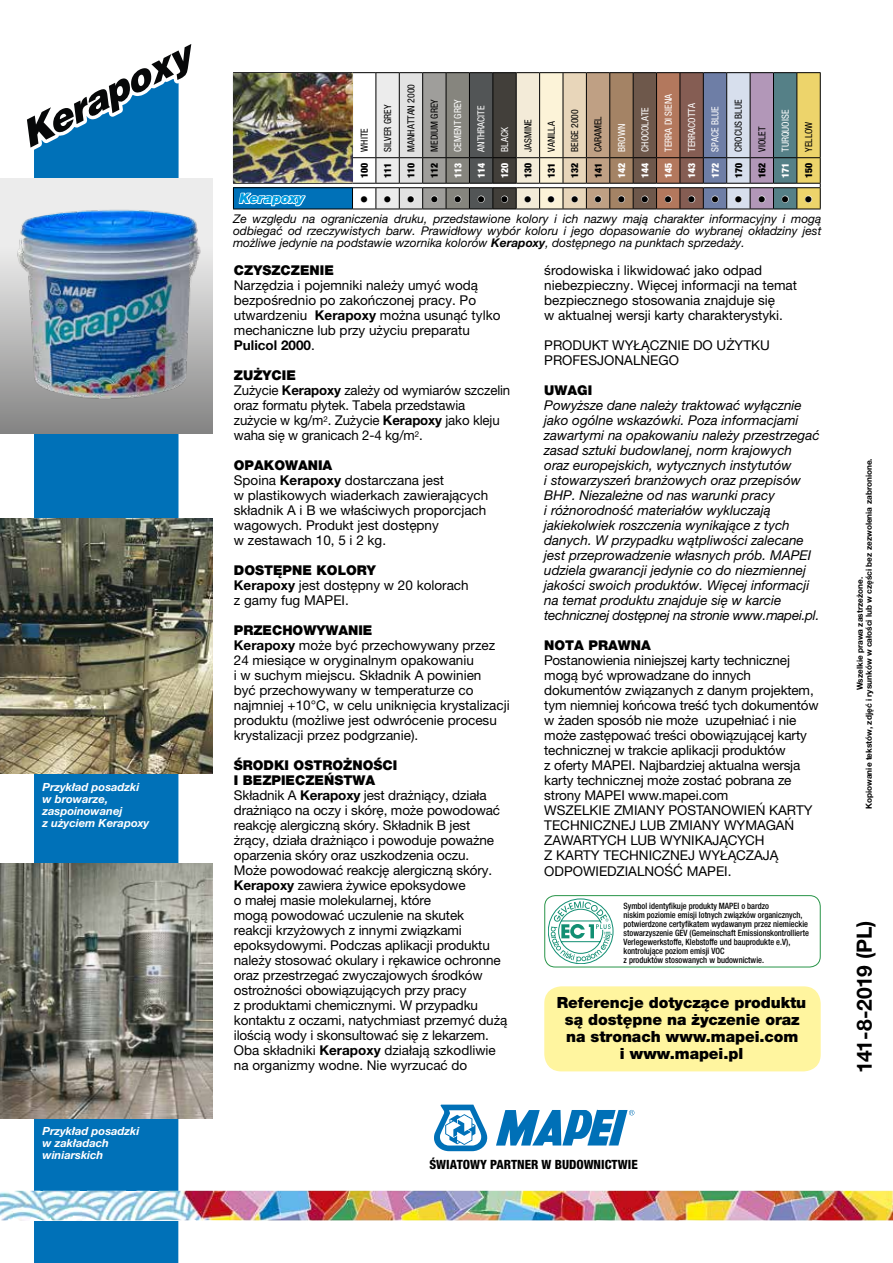
<style>
.page{position:relative;width:893px;height:1263px;background:#fff}
.page>*{position:absolute;margin:0;border:0;box-sizing:border-box;transform-origin:0 0}
.t1{font:700 21px "Helvetica Neue LTW1 G";letter-spacing:-.025em;color:#000}
.t2{font:900 15.45px/17.2px "Helvetica Neue LTW1 G";letter-spacing:-.005em;color:#000;text-align:center}
.t3{font:15px "Lucida Grande";color:#000}
.t4{font:13.5px/15px "Helvetica Neue LTW1 G";letter-spacing:-.01em;color:#000}
.t5{font:italic 13.5px/15px "Helvetica Neue LTW1 G";color:#000}
.t6{font:900 13.5px "Helvetica Neue LTW1 G";color:#000}
.t7{font:italic 900 13.5px "Helvetica Neue LTW1 G";color:#009de0}
.t8{font:800 condensed 12.75px "Helvetica Neue LTW1 G";color:#000}
.t9{font:italic 12px/12px "Helvetica Neue LTW1 G";color:#000;text-align:justify}
.t10{font:italic 700 11.25px/12px "Helvetica Neue LTW1 G";color:#fff}
.t11{font:condensed 9.75px "Helvetica Neue LTW1 G";color:#000}
.t12{font:condensed 9.75px "Helvetica Neue LTW1 G";color:#fff}
.t13{font:900 condensed 9.75px "Helvetica Neue LTW1 G";color:#000}
.t14{font:900 condensed 9.75px "Helvetica Neue LTW1 G";color:#fff}
.t15{font:500 condensed 8.7px/9px "Helvetica Neue LTW1 G";color:#000;scale:.96 1}
.t16{font:700 8.25px/9px "Helvetica Neue LTW1 G";color:#000;text-align:center}
.s1{font-weight:700}
.s2{font-weight:900}
</style>
<div class="page">
<div style="left:34px;top:151px;width:145px;height:1112px;background:#0071b8"></div>
<img style="left:0;top:1191px;width:893px;height:29px">
<svg style="left:548px;top:899px;width:65px;height:65px"></svg>
<div style="left:544px;top:895px;width:277px;height:72px;border:1px solid #289448;border-radius:11px"></div>
<div style="left:544px;top:986px;width:277px;height:85px;background:#fff59f;border-radius:17px"></div>
<svg style="left:434px;top:1104px;width:200px;height:47px"></svg>
<img style="left:0;top:863px;width:213px;height:255px">
<img style="left:0;top:519px;width:213px;height:255px">
<img style="left:0;top:179px;width:213px;height:255px">
<div style="left:233px;top:188px;width:119px;height:21px;background:#0071b8"></div>
<hr style="left:233px;top:72px;width:119px;height:1px;background:#000">
<hr style="left:233px;top:73px;width:1px;height:85px;background:#000">
<hr style="left:233px;top:183px;width:119px;height:1px;background:#000">
<hr style="left:233px;top:187px;width:119px;height:1px;background:#000">
<hr style="left:233px;top:209px;width:119px;height:1px;background:#000">
<img style="left:234px;top:73px;width:118px;height:110px">
<img style="left:233px;top:158px;width:74px;height:52px">
<svg style="left:352px;top:72px;width:469px;height:138px;background:#a39a91"></svg>
<svg style="left:27px;top:44px;width:165px;height:107px"></svg>
<p class="t10" style="left:43px;top:780px;width:108px">Przykład posadzki w browarze, zaspoinowanej<br>z użyciem Kerapoxy</p>
<p class="t10" style="left:43px;top:1125px;width:98px">Przykład posadzki w zakładach winiarskich</p>
<p class="t11" style="left:358px;top:152px;width:25px;rotate:-90deg">WHITE</p>
<p class="t11" style="left:382px;top:152px;width:48px;rotate:-90deg">SILVER GREY</p>
<p class="t11" style="left:405px;top:152px;width:69px;rotate:-90deg">MANHATTAN 2000</p>
<p class="t11" style="left:429px;top:152px;width:54px;rotate:-90deg">MEDIUM GREY</p>
<p class="t12" style="left:452px;top:152px;width:54px;rotate:-90deg">CEMENT GREY</p>
<p class="t12" style="left:475px;top:152px;width:48px;rotate:-90deg">ANTHRACITE</p>
<p class="t12" style="left:499px;top:152px;width:26px;rotate:-90deg">BLACK</p>
<p class="t11" style="left:522px;top:152px;width:34px;rotate:-90deg">JASMINE</p>
<p class="t11" style="left:546px;top:152px;width:32px;rotate:-90deg">VANILLA</p>
<p class="t11" style="left:569px;top:152px;width:44px;rotate:-90deg">BEIGE 2000</p>
<p class="t11" style="left:592px;top:152px;width:37px;rotate:-90deg">CARAMEL</p>
<p class="t12" style="left:616px;top:152px;width:30px;rotate:-90deg">BROWN</p>
<p class="t12" style="left:639px;top:152px;width:46px;rotate:-90deg">CHOCOLATE</p>
<p class="t12" style="left:663px;top:152px;width:59px;rotate:-90deg">TERRA DI SIENA</p>
<p class="t12" style="left:686px;top:152px;width:50px;rotate:-90deg">TERRACOTTA</p>
<p class="t12" style="left:709px;top:152px;width:47px;rotate:-90deg">SPACE BLUE</p>
<p class="t11" style="left:733px;top:152px;width:53px;rotate:-90deg">CROCUS BLUE</p>
<p class="t11" style="left:756px;top:152px;width:27px;rotate:-90deg">VIOLET</p>
<p class="t12" style="left:779px;top:152px;width:43px;rotate:-90deg">TURQUOISE</p>
<p class="t11" style="left:803px;top:152px;width:32px;rotate:-90deg">YELLOW</p>
<p class="t13" style="left:358px;top:178px;width:17px;rotate:-90deg">100</p>
<p class="t13" style="left:382px;top:178px;width:17px;rotate:-90deg">111</p>
<p class="t13" style="left:405px;top:178px;width:17px;rotate:-90deg">110</p>
<p class="t13" style="left:429px;top:178px;width:17px;rotate:-90deg">112</p>
<p class="t14" style="left:452px;top:178px;width:17px;rotate:-90deg">113</p>
<p class="t14" style="left:475px;top:178px;width:17px;rotate:-90deg">114</p>
<p class="t14" style="left:499px;top:178px;width:17px;rotate:-90deg">120</p>
<p class="t13" style="left:522px;top:178px;width:17px;rotate:-90deg">130</p>
<p class="t13" style="left:546px;top:178px;width:17px;rotate:-90deg">131</p>
<p class="t13" style="left:569px;top:178px;width:17px;rotate:-90deg">132</p>
<p class="t13" style="left:592px;top:178px;width:17px;rotate:-90deg">141</p>
<p class="t14" style="left:616px;top:178px;width:17px;rotate:-90deg">142</p>
<p class="t14" style="left:639px;top:178px;width:17px;rotate:-90deg">144</p>
<p class="t14" style="left:663px;top:178px;width:17px;rotate:-90deg">145</p>
<p class="t14" style="left:686px;top:178px;width:17px;rotate:-90deg">143</p>
<p class="t14" style="left:709px;top:178px;width:17px;rotate:-90deg">172</p>
<p class="t13" style="left:733px;top:178px;width:17px;rotate:-90deg">170</p>
<p class="t13" style="left:756px;top:178px;width:17px;rotate:-90deg">162</p>
<p class="t14" style="left:779px;top:178px;width:17px;rotate:-90deg">171</p>
<p class="t13" style="left:803px;top:178px;width:17px;rotate:-90deg">150</p>
<p class="t7" style="left:239px;top:190px;width:66px">Kerapoxy</p>
<p class="t3" style="left:360px;top:190px;width:455px">●●●●●●●●●●●●●●●●●●●●</p>
<p class="t9" style="left:233px;top:212px;width:590px">Ze względu na ograniczenia druku, przedstawione kolory i ich nazwy mają charakter informacyjny i mogą odbiegać od rzeczywistych barw. Prawidłowy wybór koloru i jego dopasowanie do wybranej okładziny jest możliwe jedynie na podstawie wzornika kolorów <span class="s1">Kerapoxy</span>, dostępnego na punktach sprzedaży.</p>
<p class="t6" style="left:234px;top:262px;width:101px">CZYSZCZENIE</p>
<p class="t4" style="left:234px;top:278px;width:268px">Narzędzia i pojemniki należy umyć wodą bezpośrednio po zakończonej pracy. Po utwardzeniu <span class="s1">Kerapoxy</span> można usunąć tylko mechaniczne lub przy użyciu preparatu <span class="s1">Pulicol 2000</span>.</p>
<p class="t4" style="left:234px;top:368px;width:278px"><span class="s2">ZUŻYCIE<br></span>Zużycie <span class="s1">Kerapoxy</span> zależy od wymiarów szczelin oraz formatu płytek. Tabela przedstawia zużycie w kg/m<sup>2</sup>. Zużycie <span class="s1">Kerapoxy</span> jako kleju waha się w granicach 2-4 kg/m<sup>2</sup>.</p>
<p class="t4" style="left:234px;top:458px;width:256px"><span class="s2">OPAKOWANIA<br></span>Spoina <span class="s1">Kerapoxy</span> dostarczana jest<br>w plastikowych wiaderkach zawierających składnik A i B we właściwych proporcjach wagowych. Produkt jest dostępny<br>w zestawach 10, 5 i 2 kg.</p>
<p class="t4" style="left:234px;top:563px;width:236px"><span class="s2">DOSTĘPNE KOLORY<br></span><span class="s1">Kerapoxy</span> jest dostępny w 20 kolorach z gamy fug MAPEI.</p>
<p class="t4" style="left:234px;top:623px;width:277px"><span class="s2">PRZECHOWYWANIE<br></span><span class="s1">Kerapoxy</span> może być przechowywany przez 24 miesiące w oryginalnym opakowaniu<br>i w suchym miejscu. Składnik A powinien<br>być przechowywany w temperaturze co najmniej +10°C, w celu uniknięcia krystalizacji produktu (możliwe jest odwrócenie procesu krystalizacji przez podgrzanie).</p>
<p class="t4" style="left:234px;top:758px;width:275px"><span class="s2">ŚRODKI OSTROŻNOŚCI<br>I BEZPIECZEŃSTWA<br></span>Składnik A <span class="s1">Kerapoxy</span> jest drażniący, działa drażniąco na oczy i skórę, może powodować reakcję alergiczną skóry. Składnik B jest żrący, działa drażniąco i powoduje poważne oparzenia skóry oraz uszkodzenia oczu.<br>Może powodować reakcję alergiczną skóry.<br><span class="s1">Kerapoxy</span> zawiera żywice epoksydowe<br>o małej masie molekularnej, które<br>mogą powodować uczulenie na skutek<br>reakcji krzyżowych z innymi związkami epoksydowymi. Podczas aplikacji produktu należy stosować okulary i rękawice ochronne oraz przestrzegać zwyczajowych środków ostrożności obowiązujących przy pracy<br>z produktami chemicznymi. W przypadku kontaktu z oczami, natychmiast przemyć dużą ilością wody i skonsultować się z lekarzem.<br>Oba składniki <span class="s1">Kerapoxy</span> działają szkodliwie na organizmy wodne. Nie wyrzucać do</p>
<p class="t4" style="left:544px;top:263px;width:254px">środowiska i likwidować jako odpad niebezpieczny. Więcej informacji na temat bezpiecznego stosowania znajduje się<br>w aktualnej wersji karty charakterystyki.</p>
<p class="t4" style="left:544px;top:337px;width:227px">PRODUKT WYŁĄCZNIE DO UŻYTKU<br>PROFESJONALNEGO</p>
<p class="t6" style="left:544px;top:382px;width:49px">UWAGI</p>
<p class="t5" style="left:544px;top:397px;width:277px">Powyższe dane należy traktować wyłącznie jako ogólne wskazówki. Poza informacjami zawartymi na opakowaniu należy przestrzegać zasad sztuki budowlanej, norm krajowych oraz europejskich, wytycznych instytutów<br>i stowarzyszeń branżowych oraz przepisów BHP. Niezależne od nas warunki pracy<br>i różnorodność materiałów wykluczają jakiekolwiek roszczenia wynikające z tych danych. W przypadku wątpliwości zalecane jest przeprowadzenie własnych prób. MAPEI udziela gwarancji jedynie co do niezmiennej jakości swoich produktów. Więcej informacji na temat produktu znajduje się w karcie technicznej dostępnej na stronie www.mapei.pl.</p>
<p class="t6" style="left:544px;top:637px;width:108px">NOTA PRAWNA</p>
<p class="t4" style="left:544px;top:652px;width:276px">Postanowienia niniejszej karty technicznej mogą być wprowadzane do innych dokumentów związanych z danym projektem, tym niemniej końcowa treść tych dokumentów w żaden sposób nie może uzupełniać i nie może zastępować treści obowiązującej karty technicznej w trakcie aplikacji produktów<br>z oferty MAPEI. Najbardziej aktualna wersja karty technicznej może zostać pobrana ze strony MAPEI www.mapei.com<br>WSZELKIE ZMIANY POSTANOWIEŃ KARTY TECHNICZNEJ LUB ZMIANY WYMAGAŃ ZAWARTYCH LUB WYNIKAJĄCYCH<br>Z KARTY TECHNICZNEJ WYŁĄCZAJĄ ODPOWIEDZIALNOŚĆ MAPEI.</p>
<p class="t15" style="left:624px;top:901px;width:195px">Symbol identyfikuje produkty MAPEI o bardzo<br>niskim poziomie emisji lotnych związków organicznych, potwierdzone certyfikatem wydawanym przez niemieckie stowarzyszenie GEV (Gemeinschaft Emissionskontrollierte Verlegewerkstoffe, Klebstoffe und bauprodukte e.V), kontrolujące poziom emisji VOC<br>z produktów stosowanych w budownictwie.</p>
<p class="t2" style="left:557px;top:993px;width:251px">Referencje dotyczące produktu są dostępne na życzenie oraz na stronach www.mapei.com<br>i www.mapei.pl</p>
<p class="t8" style="left:429px;top:1157px;width:210px">ŚWIATOWY PARTNER W BUDOWNICTWIE</p>
<p class="t16" style="left:855px;top:809px;width:352px;rotate:-90deg">Wszelkie prawa zastrzeżone.<br>Kopiowanie tekstów, zdjęć i rysunków w całości lub w części bez zezwolenia zabronione.</p>
<h1 class="t1" style="left:851px;top:1073px;width:154px;rotate:-90deg">141-8-2019 (PL)</h1>
</div>
